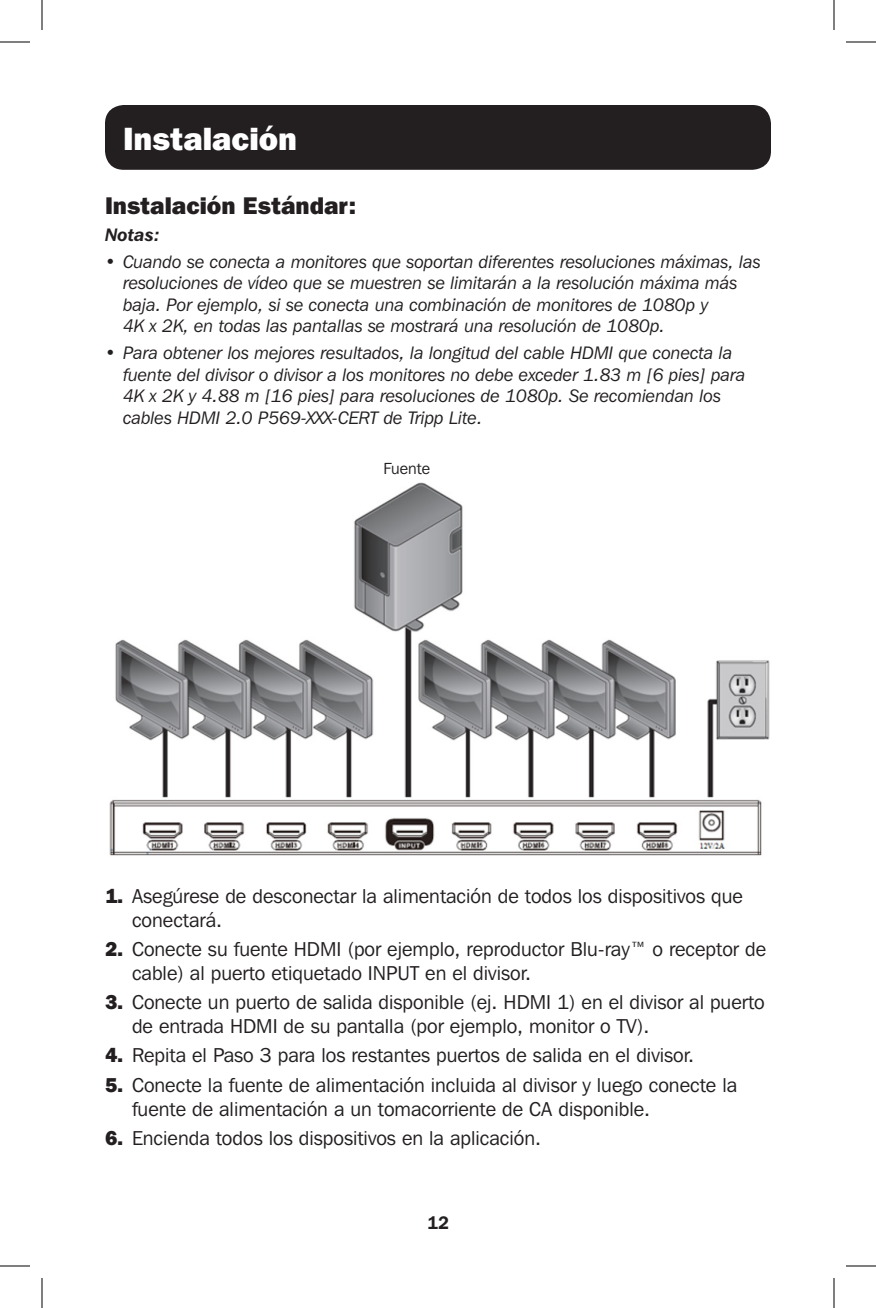
<style>
.page{position:relative;width:876px;height:1308px;background:#fff}
.page>*{position:absolute;margin:0;border:0;box-sizing:border-box;transform-origin:0 0}
.t1{font:800 32px "Franklin Gothic IT Cby BT";color:#fff}
.t2{font:800 24px "Franklin Gothic IT Cby BT";color:#231f20}
.t3{font:20px/24px "Franklin Gothic IT Cby BT";color:#231f20}
.t4{font:italic 18px/21.6px "Franklin Gothic IT Cby BT";color:#231f20}
.t5{font:italic 600 18px "Franklin Gothic IT Cby BT";color:#231f20}
.t6{font:600 18px "Franklin Gothic IT Cby BT";color:#231f20}
.t7{font:16px "Franklin Gothic IT Cby BT";color:#231f20}
.s1{font-weight:800}
</style>
<div class="page">
<div style="left:105px;top:105px;width:666px;height:65px;background:#231f20;border-radius:19px"></div>
<img style="left:109px;top:482px;width:661px;height:374px">
<hr style="left:0;top:42px;width:30px;height:1px;background:#000">
<hr style="left:846px;top:42px;width:30px;height:1px;background:#000">
<hr style="left:0;top:1266px;width:30px;height:1px;background:#000">
<hr style="left:846px;top:1266px;width:30px;height:1px;background:#000">
<hr style="left:42px;top:0;width:1px;height:30px;background:#000">
<hr style="left:42px;top:1278px;width:1px;height:30px;background:#000">
<hr style="left:834px;top:0;width:1px;height:30px;background:#000">
<hr style="left:834px;top:1278px;width:1px;height:30px;background:#000">
<p class="t1" style="left:123px;top:119px;width:176px">Instalación</p>
<p class="t2" style="left:105px;top:191px;width:253px">Instalación Estándar:</p>
<p class="t5" style="left:105px;top:224px;width:56px">Notas:</p>
<p class="t4" style="left:123px;top:250px;width:639px;text-indent:-18px">• Cuando se conecta a monitores que soportan diferentes resoluciones máximas, las resoluciones de vídeo que se muestren se limitarán a la resolución máxima más baja. Por ejemplo, si se conecta una combinación de monitores de 1080p y<br>4K x 2K, en todas las pantallas se mostrará una resolución de 1080p.</p>
<p class="t4" style="left:123px;top:342px;width:624px;text-indent:-18px">• Para obtener los mejores resultados, la longitud del cable HDMI que conecta la fuente del divisor o divisor a los monitores no debe exceder 1.83 m [6 pies] para 4K x 2K y 4.88 m [16 pies] para resoluciones de 1080p. Se recomiendan los cables HDMI 2.0 P569-XXX-CERT de Tripp Lite.</p>
<p class="t7" style="left:384px;top:458px;width:48px">Fuente</p>
<p class="t3" style="left:132px;top:884px;width:612px;text-indent:-27px"><span class="s1">1.</span> Asegúrese de desconectar la alimentación de todos los dispositivos que conectará.</p>
<p class="t3" style="left:132px;top:937px;width:636px;text-indent:-27px"><span class="s1">2.</span> Conecte su fuente HDMI (por ejemplo, reproductor Blu-ray™ o receptor de cable) al puerto etiquetado INPUT en el divisor.</p>
<p class="t3" style="left:132px;top:990px;width:634px;text-indent:-27px"><span class="s1">3.</span> Conecte un puerto de salida disponible (ej. HDMI 1) en el divisor al puerto de entrada HDMI de su pantalla (por ejemplo, monitor o TV).</p>
<p class="t3" style="left:105px;top:1043px;width:591px"><span class="s1">4.</span> Repita el Paso 3 para los restantes puertos de salida en el divisor.</p>
<p class="t3" style="left:132px;top:1072px;width:607px;text-indent:-27px"><span class="s1">5.</span> Conecte la fuente de alimentación incluida al divisor y luego conecte la fuente de alimentación a un tomacorriente de CA disponible.</p>
<p class="t3" style="left:105px;top:1125px;width:438px"><span class="s1">6.</span> Encienda todos los dispositivos en la aplicación.</p>
<p class="t6" style="left:427px;top:1211px;width:23px">12</p>
</div>
